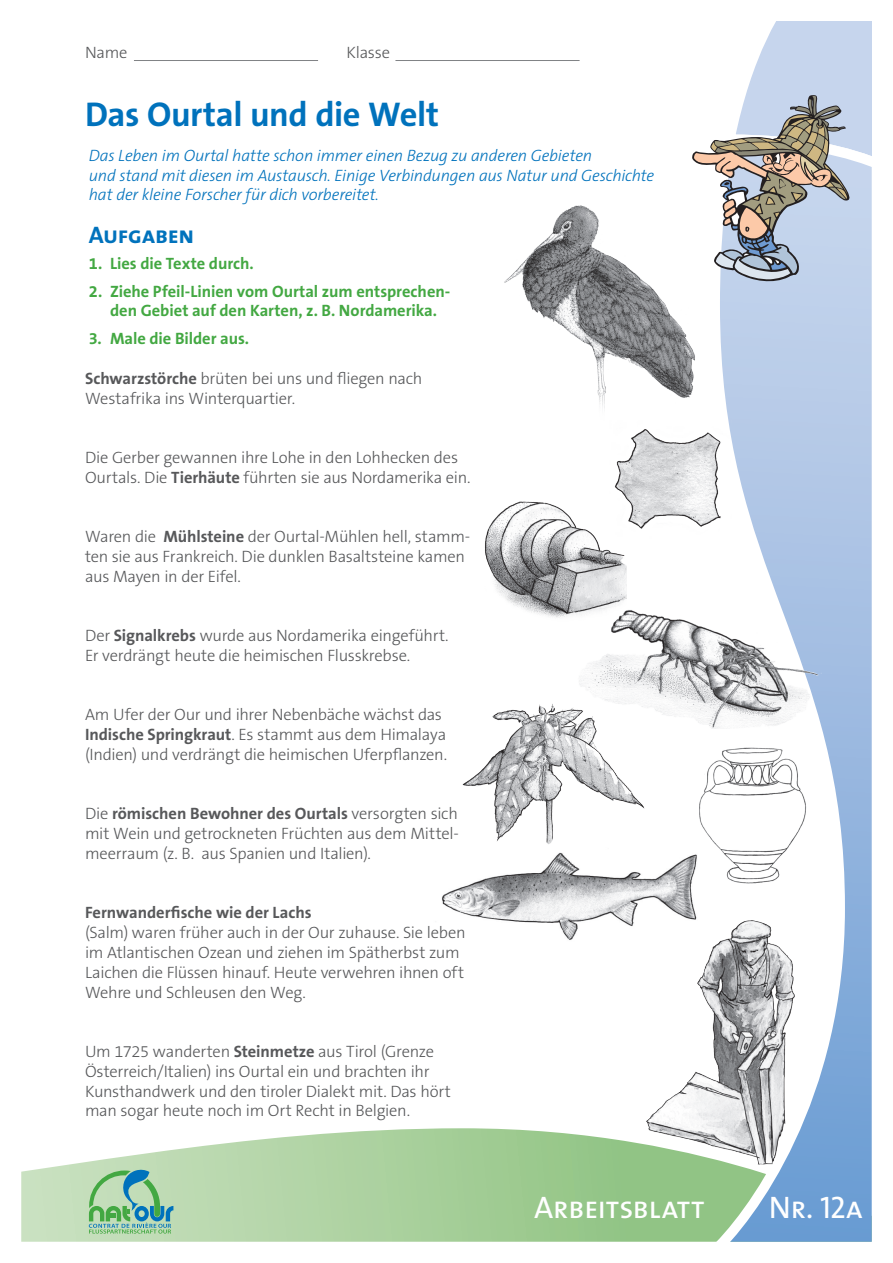
<style>
.page{position:relative;width:893px;height:1263px;background:#fff}
.page>*{position:absolute;margin:0;border:0;box-sizing:border-box;transform-origin:0 0}
.t1{font:700 34.5px "The Sans B7";letter-spacing:-.01em;color:#0072bc}
.t2{font:31.35px "The Sans Regular Caps";letter-spacing:-.02em;color:#fff}
.t3{font:24px "The Sans Bold Caps";letter-spacing:-.015em;color:#0072bc}
.t4{font:300 16.5px/19.8px "The Sans B3";letter-spacing:-.02em;color:#57585a}
.t5{font:italic 300 16.5px/19.8px "The Sans";letter-spacing:-.015em;color:#0072bc}
.t6{font:700 16.5px/19.5px "The Sans B7";letter-spacing:-.005em;color:#43a842;text-align:center}
.t7{font:700 16.5px "The Sans B7";color:#57585a}
.s1{font-family:"The Sans B7";font-weight:700}
.s2{font-family:"The Sans B3";font-weight:300}
</style>
<div class="page">
<svg style="left:21px;top:1128px;width:676px;height:114px;background:#b3d6a9"></svg>
<svg style="left:697px;top:284px;width:175px;height:958px"></svg>
<svg style="left:89px;top:1169px;width:84px;height:64px;background:#8dc2a2"></svg>
<svg style="left:692px;top:21px;width:180px;height:263px"></svg>
<hr style="left:134px;top:60px;width:184px;height:1px;background:#808285">
<hr style="left:395px;top:60px;width:185px;height:1px;background:#808285">
<img style="left:442px;top:842px;width:266px;height:98px">
<img style="left:579px;top:603px;width:248px;height:126px">
<img style="left:504px;top:204px;width:194px;height:216px">
<img style="left:615px;top:420px;width:117px;height:118px">
<img style="left:485px;top:488px;width:142px;height:133px">
<img style="left:461px;top:698px;width:188px;height:150px">
<img style="left:698px;top:747px;width:109px;height:136px">
<img style="left:642px;top:916px;width:159px;height:255px">
<p class="t4" style="left:85px;top:43px;width:44px">Name</p>
<p class="t4" style="left:347px;top:43px;width:45px">Klasse</p>
<h1 class="t1" style="left:85px;top:96px;width:355px">Das Ourtal und die Welt</h1>
<p class="t5" style="left:89px;top:145px;width:567px">Das Leben im Ourtal hatte schon immer einen Bezug zu anderen Gebieten<br>und stand mit diesen im Austausch. Einige Verbindungen aus Natur und Geschichte hat der kleine Forscher für dich vorbereitet.</p>
<h3 class="t3" style="left:89px;top:214px;width:107px">Aufgaben</h3>
<p class="t6" style="left:89px;top:254px;width:166px">1. Lies die Texte durch.</p>
<p class="t6" style="left:89px;top:282px;width:363px">2. Ziehe Pfeil-Linien vom Ourtal zum entsprechen&shy;den Gebiet auf den Karten, z. B. Nordamerika.</p>
<p class="t6" style="left:89px;top:330px;width:162px">3. Male die Bilder aus.</p>
<p class="t4" style="left:85px;top:369px;width:339px"><span class="s1">Schwarzstörche</span> brüten bei uns und fliegen nach<br>Westafrika ins Winterquartier.</p>
<p class="t4" style="left:85px;top:448px;width:387px">Die Gerber gewannen ihre Lohe in den Lohhecken des<br>Ourtals. Die <span class="s1">Tierhäute</span> führten sie aus Nordamerika ein.</p>
<p class="t4" style="left:85px;top:527px;width:387px">Waren die <span class="s1">Mühlsteine</span> der Ourtal-Mühlen hell, stamm&shy;ten sie aus Frankreich. Die dunklen Basaltsteine kamen aus Mayen in der Eifel.</p>
<p class="t4" style="left:85px;top:626px;width:365px">Der <span class="s1">Signalkrebs</span> wurde aus Nordamerika eingeführt.<br>Er verdrängt heute die heimischen Flusskrebse.</p>
<p class="t4" style="left:85px;top:705px;width:364px">Am Ufer der Our und ihrer Nebenbäche wächst das<br><span class="s1">Indische Springkraut</span>. Es stammt aus dem Himalaya (Indien) und verdrängt die heimischen Uferpflanzen.</p>
<p class="t7" style="left:85px;top:805px;width:374px"><span class="s2">Die</span> römischen Bewohner des Ourtals <span class="s2">versorgten sich</span></p>
<p class="t4" style="left:85px;top:824px;width:375px">mit Wein und getrockneten Früchten aus dem Mittel&shy;meerraum (z. B. aus Spanien und Italien).</p>
<p class="t7" style="left:85px;top:904px;width:228px">Fernwanderfische wie der Lachs</p>
<p class="t4" style="left:85px;top:923px;width:382px">(Salm) waren früher auch in der Our zuhause. Sie leben im Atlantischen Ozean und ziehen im Spätherbst zum Laichen die Flüssen hinauf. Heute verwehren ihnen oft Wehre und Schleusen den Weg.</p>
<p class="t4" style="left:85px;top:1042px;width:367px">Um 1725 wanderten <span class="s1">Steinmetze</span> aus Tirol (Grenze Österreich/Italien) ins Ourtal ein und brachten ihr Kunsthandwerk und den tiroler Dialekt mit. Das hört man sogar heute noch im Ort Recht in Belgien.</p>
<h2 class="t2" style="left:534px;top:1190px;width:172px">Arbeitsblatt</h2>
<h2 class="t2" style="left:769px;top:1190px;width:96px">Nr. 12a</h2>
</div>
